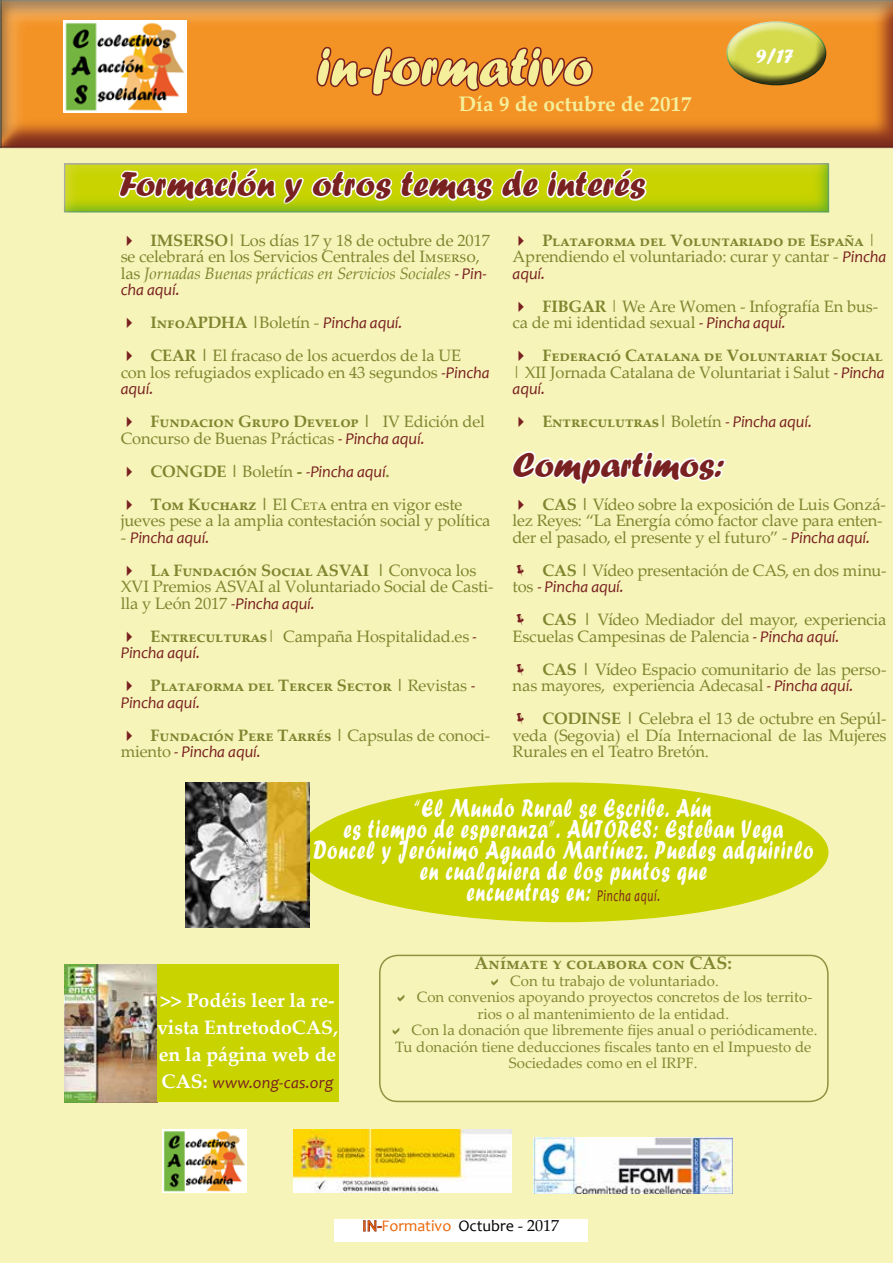
<style>
.page{position:relative;width:893px;height:1263px;background:#f7f4ba}
.page>*{position:absolute;margin:0;border:0;box-sizing:border-box;transform-origin:0 0}
.t1{font:54px "Forte";letter-spacing:-.005em;color:#f5ef9b}
.t2{font:36px "Forte";color:#792020}
.t3{font:27px/21px "Forte";letter-spacing:.05em;color:#fff;text-align:center;scale:.7 1}
.t4{font:700 21px "Palatino Linotype";color:#f5ef9b}
.t5{font:21px "Forte";color:#fff}
.t6{font:700 19.5px/27px "Palatino Linotype";color:#fff}
.t7{font:700 18px "Palatino Linotype";color:#7e852e}
.t8{font:16.5px/16.5px "Palatino Linotype";letter-spacing:-.01em;color:#7e852e}
.t9{font:italic 16.5px/33px "Candara";letter-spacing:-.01em;color:#792020}
.t10{font:700 16.5px "Palatino Linotype";letter-spacing:-.01em;color:#7e852e}
.t11{font:italic 16.5px "Candara";letter-spacing:.015em;color:#792020}
.t12{font:16.2px "Candara";color:#ec6608}
.t13{font:15px "Palatino Linotype";color:#7e852e}
.s1{font-weight:700}
.s2{font-style:italic}
.s3{font-family:"Candara";font-style:italic;color:#792020}
.s4{font-family:"Palatino Linotype";font-weight:700;font-style:normal;color:#7e852e}
.s5{font-family:"Palatino Linotype";font-style:normal;color:#7e852e}
.s6{font-weight:400}
.s7{font-family:"Candara";font-weight:400;font-style:italic;color:#792020}
.s8{font-family:"Candara";font-style:italic;font-size:16.5px;color:#792020}
.s9{font-size:21px}
.s10{font-family:"Palatino Linotype";font-weight:700;font-style:normal;font-size:19.5px;color:#fff}
.s11{color:#000}
.s12{font-family:"Palatino Linotype";color:#000}
</style>
<div class="page">
<div style="left:0;top:0;width:893px;height:150px;background:#792020;opacity:.75"></div>
<div style="left:724px;top:19px;width:103px;height:43px;background:#fff;opacity:.75"></div>
<div style="left:724px;top:35px;width:103px;height:53px;background:#000;opacity:.75"></div>
<img style="left:64px;top:21px;width:123px;height:92px">
<div style="left:334px;top:1219px;width:254px;height:23px;background:#fff"></div>
<svg style="left:363px;top:1220px;width:19px;height:12px"></svg>
<div style="left:50px;top:156px;width:781px;height:58px;background:#3fa535;opacity:.75"></div>
<img style="left:65px;top:964px;width:92px;height:138px">
<div style="left:379px;top:955px;width:450px;height:147px;border:2px solid #8d903d;border-radius:18px"></div>
<img style="left:162px;top:1129px;width:84px;height:63px">
<img style="left:534px;top:1138px;width:198px;height:55px">
<img style="left:293px;top:1129px;width:218px;height:63px">
<div style="left:157px;top:964px;width:181px;height:138px;background:#c8d300"></div>
<div style="left:299px;top:782px;width:529px;height:140px;background:#c8d300;border-radius:50%"></div>
<img style="left:185px;top:783px;width:125px;height:144px">
<svg style="left:512px;top:451px;width:214px;height:34px"></svg>
<h1 class="t1" style="left:317px;top:35px;width:277px">in-formativo</h1>
<p class="t4" style="left:459px;top:89px;width:234px">Día 9 de octubre de 2017</p>
<p class="t5" style="left:756px;top:43px;width:39px">9/17</p>
<h2 class="t2" style="left:119px;top:163px;width:528px">Formación y otros temas de interés</h2>
<p class="t8" style="left:121px;top:231px;width:371px;text-indent:30px"><span class="s1">IMSERSO|</span> Los días 17 y 18 de octubre de 2017 se celebrará en los Servicios Centrales del Imserso, las <span class="s2">Jornadas Buenas prácticas en Servicios Sociales</span> <span class="s3">- Pin-</span></p>
<p class="t9" style="left:151px;top:273px;width:254px;text-indent:-30px">cha aquí.<br><span class="s4">InfoAPDHA |</span><span class="s5">Boletín -</span> Pincha aquí.</p>
<p class="t8" style="left:121px;top:347px;width:370px;text-align:center"><span class="s1">CEAR |</span> El fracaso de los acuerdos de la UE<br>con los refugiados explicado en 43 segundos <span class="s3">-Pincha</span></p>
<p class="t9" style="left:121px;top:372px;width:34px">aquí.</p>
<p class="t8" style="left:121px;top:413px;width:366px;text-indent:30px"><span class="s1">Fundacion Grupo Develop |</span> IV Edición del<br>Concurso de Buenas Prácticas <span class="s3">- Pincha aquí.</span></p>
<p class="t9" style="left:151px;top:455px;width:241px"><span class="s4">CONGDE |</span> <span class="s5">Boletín</span> <span class="s4">-</span> -Pincha aquí<span class="s4">.</span></p>
<p class="t8" style="left:121px;top:495px;width:371px;text-align:center"><span class="s1">Tom Kucharz |</span> El Ceta entra en vigor este<br>jueves pese a la amplia contestación social y política</p>
<p class="t9" style="left:121px;top:521px;width:90px"><span class="s5">-</span> Pincha aquí.</p>
<p class="t8" style="left:121px;top:561px;width:374px;text-indent:30px"><span class="s1">La Fundación Social ASVAI |</span> Convoca los<br>XVI Premios ASVAI al Voluntariado Social de Casti&shy;lla y León 2017 <span class="s3">-Pincha aquí.</span></p>
<p class="t8" style="left:151px;top:627px;width:328px"><span class="s1">Entreculturas</span>| Campaña Hospitalidad.es <span class="s3">-</span></p>
<p class="t9" style="left:121px;top:636px;width:81px">Pincha aquí.</p>
<p class="t10" style="left:151px;top:674px;width:326px">Plataforma del Tercer Sector | <span class="s6">Revistas</span> <span class="s7">-</span></p>
<p class="t9" style="left:121px;top:686px;width:81px">Pincha aquí.</p>
<p class="t10" style="left:151px;top:723px;width:341px">Fundación Pere Tarrés | <span class="s6">Capsulas de conoci-</span></p>
<p class="t9" style="left:121px;top:735px;width:142px"><span class="s5">miento</span> - Pincha aquí.</p>
<p class="t8" style="left:513px;top:231px;width:375px;text-indent:30px"><span class="s1">Plataforma del Voluntariado de España</span> |<br>Aprendiendo el voluntariado: curar y cantar - <span class="s3">Pincha</span></p>
<p class="t9" style="left:513px;top:257px;width:34px">aquí.</p>
<p class="t8" style="left:513px;top:297px;width:367px;text-indent:30px"><span class="s1">FIBGAR</span> | We Are Women - Infografía En bus&shy;ca de mi identidad sexual <span class="s3">- Pincha aquí.</span></p>
<p class="t8" style="left:513px;top:347px;width:374px;text-align:right"><span class="s1">Federació Catalana de Voluntariat Social<br></span>| XII Jornada Catalana de Voluntariat i Salut <span class="s3">- Pincha</span></p>
<p class="t9" style="left:513px;top:372px;width:34px">aquí.</p>
<p class="t10" style="left:542px;top:410px;width:271px">Entreculutras| <span class="s6">Boletín</span> <span class="s7">- Pincha aquí.</span></p>
<h2 class="t2" style="left:513px;top:444px;width:214px">Compartimos:</h2>
<p class="t8" style="left:513px;top:495px;width:375px;text-indent:30px"><span class="s1">CAS |</span> Vídeo sobre la exposición de Luis Gonzá&shy;lez Reyes: “La Energía cómo factor clave para enten&shy;der el pasado, el presente y el futuro” - <span class="s3">Pincha aquí.</span></p>
<p class="t8" style="left:542px;top:561px;width:346px"><span class="s1">CAS |</span> Vídeo presentación de CAS, en dos minu-</p>
<p class="t9" style="left:513px;top:570px;width:113px"><span class="s5">tos</span> - Pincha aquí.</p>
<p class="t8" style="left:513px;top:611px;width:375px;text-indent:30px"><span class="s1">CAS |</span> Vídeo Mediador del mayor, experiencia<br>Escuelas Campesinas de Palencia <span class="s3">- Pincha aquí.</span></p>
<p class="t8" style="left:513px;top:660px;width:375px;text-indent:30px"><span class="s1">CAS |</span> Vídeo Espacio comunitario de las perso&shy;nas mayores, experiencia Adecasal <span class="s3">- Pincha aquí.</span></p>
<p class="t8" style="left:513px;top:710px;width:375px;text-align:justify;text-indent:30px"><span class="s1">CODINSE |</span> Celebra el 13 de octubre en Sepúl&shy;veda (Segovia) el Día Internacional de las Mujeres Rurales en el Teatro Bretón.</p>
<h3 class="t3" style="left:313px;top:797px;width:716px">“El Mundo Rural se Escribe. Aún<br>es tiempo de esperanza”. AUTORES: Esteban Vega Doncel y Jerónimo Aguado Martínez. Puedes adquirirlo en cualquiera de los puntos que<br>encuentras en: <span class="s8">Pincha aquí.</span></h3>
<p class="t6" style="left:157px;top:986px;width:182px"><span class="s9">&gt;&gt;</span> Podéis leer la re&shy;vista EntretodoCAS, en la página web de</p>
<p class="t11" style="left:162px;top:1072px;width:173px"><span class="s10">CAS:</span> www.ong-cas.org</p>
<p class="t7" style="left:474px;top:950px;width:259px">Anímate y colabora con CAS:</p>
<p class="t13" style="left:510px;top:970px;width:210px">Con tu trabajo de voluntariado.</p>
<p class="t13" style="left:417px;top:986px;width:397px">Con convenios apoyando proyectos concretos de los territo-</p>
<p class="t13" style="left:477px;top:1003px;width:253px">rios o al mantenimiento de la entidad.</p>
<p class="t13" style="left:412px;top:1019px;width:407px">Con la donación que libremente fijes anual o periódicamente.</p>
<p class="t13" style="left:395px;top:1036px;width:418px">Tu donación tiene deducciones fiscales tanto en el Impuesto de</p>
<p class="t13" style="left:509px;top:1052px;width:190px">Sociedades como en el IRPF.</p>
<p class="t12" style="left:362px;top:1215px;width:199px">IN-Formativo <span class="s11">Octubre</span> <span class="s12">- 2017</span></p>
</div>
